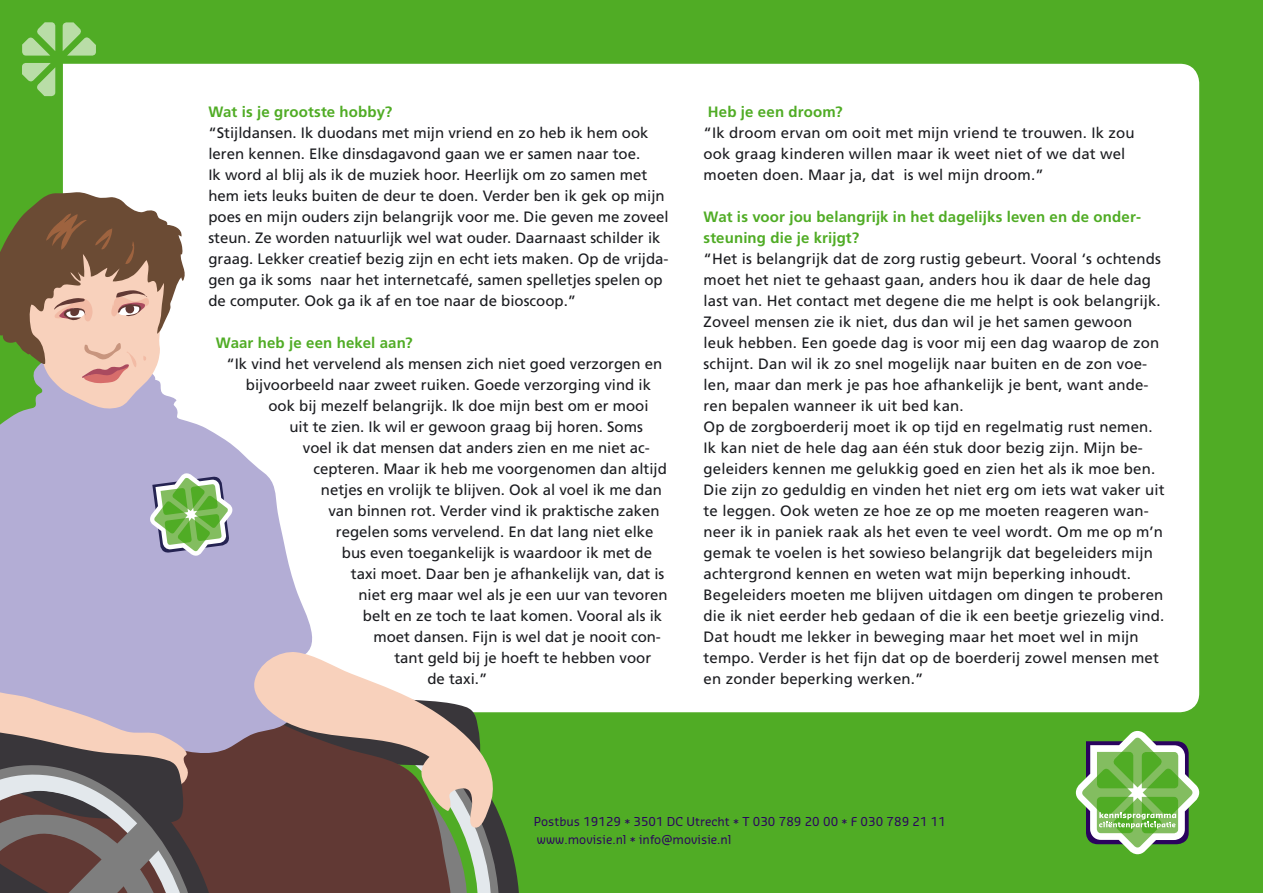
<style>
.page{position:relative;width:1263px;height:893px;background:#50ac25}
.page>*{position:absolute;margin:0;border:0;box-sizing:border-box;transform-origin:0 0}
.brood{font:15px/21px "Frutiger";letter-spacing:.01em;color:#1b1c20}
.tussenkop_1__groen{font:700 15px/21px "Frutiger";letter-spacing:.01em;color:#50ac25}
.brood-2{font:700 15px "Frutiger";letter-spacing:.01em;color:#50ac25}
.adres_achterop{font:12px "Sansa";letter-spacing:.005em;color:#2a035e}
</style>
<div class="page">
<div style="left:63px;top:64px;width:1136px;height:648px;background:#fff"></div>
<svg style="left:63px;top:22px;width:33px;height:34px"></svg>
<svg style="left:22px;top:22px;width:33px;height:34px"></svg>
<svg style="left:22px;top:63px;width:33px;height:33px"></svg>
<svg style="left:1076px;top:731px;width:123px;height:123px"></svg>
<svg style="left:511px;top:693px;width:9px;height:200px"></svg>
<svg style="left:0;top:361px;width:327px;height:396px;background:#c4bfde"></svg>
<svg style="left:150px;top:473px;width:83px;height:83px"></svg>
<svg style="left:0;top:192px;width:188px;height:220px;background:#ac9980"></svg>
<svg style="left:233px;top:650px;width:272px;height:243px;background:#9b8278"></svg>
<svg style="left:0;top:683px;width:222px;height:210px;background:#87787d"></svg>
<p class="tussenkop_1__groen" style="left:208px;top:101px;width:186px">Wat is je grootste hobby?</p>
<p class="brood" style="left:208px;top:122px;width:462px">“Stijldansen. Ik duodans met mijn vriend en zo heb ik hem ook leren kennen. Elke dinsdagavond gaan we er samen naar toe.<br>Ik word al blij als ik de muziek hoor. Heerlijk om zo samen met hem iets leuks buiten de deur te doen. Verder ben ik gek op mijn poes en mijn ouders zijn belangrijk voor me. Die geven me zoveel steun. Ze worden natuurlijk wel wat ouder. Daarnaast schilder ik graag. Lekker creatief bezig zijn en echt iets maken. Op de vrijda&shy;gen ga ik soms naar het internetcafé, samen spelletjes spelen op de computer. Ook ga ik af en toe naar de bioscoop.”</p>
<p class="tussenkop_1__groen" style="left:216px;top:332px;width:198px">Waar heb je een hekel aan?</p>
<p class="brood" style="left:226px;top:353px;width:437px">“Ik vind het vervelend als mensen zich niet goed verzorgen en</p>
<p class="brood" style="left:246px;top:374px;width:407px">bijvoorbeeld naar zweet ruiken. Goede verzorging vind ik</p>
<p class="brood" style="left:268px;top:395px;width:382px">ook bij mezelf belangrijk. Ik doe mijn best om er mooi</p>
<p class="brood" style="left:289px;top:416px;width:355px">uit te zien. Ik wil er gewoon graag bij horen. Soms</p>
<p class="brood" style="left:303px;top:437px;width:348px">voel ik dat mensen dat anders zien en me niet ac-</p>
<p class="brood" style="left:313px;top:458px;width:355px">cepteren. Maar ik heb me voorgenomen dan altijd</p>
<p class="brood" style="left:321px;top:479px;width:342px">netjes en vrolijk te blijven. Ook al voel ik me dan</p>
<p class="brood" style="left:328px;top:500px;width:333px">van binnen rot. Verder vind ik praktische zaken</p>
<p class="brood" style="left:336px;top:521px;width:319px">regelen soms vervelend. En dat lang niet elke</p>
<p class="brood" style="left:342px;top:542px;width:312px">bus even toegankelijk is waardoor ik met de</p>
<p class="brood" style="left:351px;top:563px;width:315px">taxi moet. Daar ben je afhankelijk van, dat is</p>
<p class="brood" style="left:358px;top:584px;width:311px">niet erg maar wel als je een uur van tevoren</p>
<p class="brood" style="left:363px;top:605px;width:301px">belt en ze toch te laat komen. Vooral als ik</p>
<p class="brood" style="left:373px;top:626px;width:289px">moet dansen. Fijn is wel dat je nooit con-</p>
<p class="brood" style="left:394px;top:647px;width:258px">tant geld bij je hoeft te hebben voor</p>
<p class="brood" style="left:427px;top:668px;width:62px">de taxi.”</p>
<p class="brood-2" style="left:708px;top:103px;width:136px">Heb je een droom?</p>
<p class="brood" style="left:703px;top:122px;width:433px">“Ik droom ervan om ooit met mijn vriend te trouwen. Ik zou ook graag kinderen willen maar ik weet niet of we dat wel moeten doen. Maar ja, dat is wel mijn droom.”</p>
<p class="tussenkop_1__groen" style="left:703px;top:206px;width:439px">Wat is voor jou belangrijk in het dagelijks leven en de onder&shy;steuning die je krijgt?</p>
<p class="brood" style="left:703px;top:248px;width:459px">“Het is belangrijk dat de zorg rustig gebeurt. Vooral ‘s ochtends moet het niet te gehaast gaan, anders hou ik daar de hele dag last van. Het contact met degene die me helpt is ook belangrijk.<br>Zoveel mensen zie ik niet, dus dan wil je het samen gewoon leuk hebben. Een goede dag is voor mij een dag waarop de zon schijnt. Dan wil ik zo snel mogelijk naar buiten en de zon voe&shy;len, maar dan merk je pas hoe afhankelijk je bent, want ande&shy;ren bepalen wanneer ik uit bed kan.</p>
<p class="brood" style="left:703px;top:416px;width:463px">Op de zorgboerderij moet ik op tijd en regelmatig rust nemen.<br>Ik kan niet de hele dag aan één stuk door bezig zijn. Mijn be&shy;geleiders kennen me gelukkig goed en zien het als ik moe ben.<br>Die zijn zo geduldig en vinden het niet erg om iets wat vaker uit te leggen. Ook weten ze hoe ze op me moeten reageren wan&shy;neer ik in paniek raak als het even te veel wordt. Om me op m’n gemak te voelen is het sowieso belangrijk dat begeleiders mijn achtergrond kennen en weten wat mijn beperking inhoudt.<br>Begeleiders moeten me blijven uitdagen om dingen te proberen die ik niet eerder heb gedaan of die ik een beetje griezelig vind.<br>Dat houdt me lekker in beweging maar het moet wel in mijn tempo. Verder is het fijn dat op de boerderij zowel mensen met en zonder beperking werken.”</p>
<p class="adres_achterop" style="left:534px;top:814px;width:414px">Postbus 19129 * 3501 DC Utrecht * T 030 789 20 00 * F 030 789 21 11</p>
<p class="adres_achterop" style="left:537px;top:832px;width:196px">www.movisie.nl * info@movisie.nl</p>
</div>
